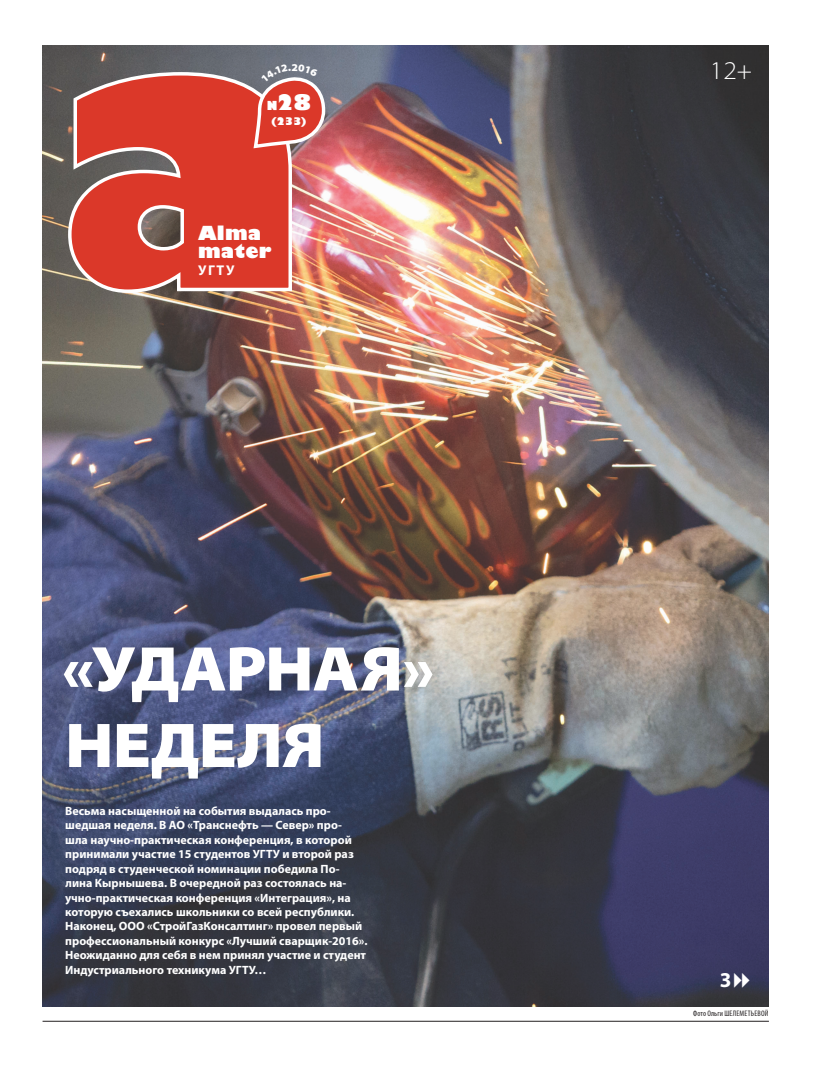
<style>
.page{position:relative;width:820px;height:1078px;background:#fff}
.page>*{position:absolute;margin:0;border:0;box-sizing:border-box;transform-origin:0 0}
.t1{font:900 semi-expanded 63.7px/76.4px "Myriad Pro";letter-spacing:-.01em;color:#fff}
.t2{font:300 semi-expanded 25.6px "Myriad Pro";color:#fff}
.t3{font:700 21.2px "Myriad Pro";color:#fff}
.t4{font:800 20.9px "Gill Sans";color:#fff}
.t5{font:800 18.9px/17.4px "Gill Sans";letter-spacing:.01em;color:#fff}
.t6{font:700 14.2px "Myriad Pro";color:#fff}
.t7{font:700 12px/14.4px "Myriad Pro";color:#fff}
.t8{font:800 10.3px "Gill Sans";color:#fff}
.t9{font:condensed 8px "Myriad Pro";letter-spacing:.025em;color:#231f20}
.s1{font-size:12.1px}
</style>
<div class="page">
<hr style="left:43px;top:1020px;width:725px;height:1px;background:#231f20">
<img style="left:43px;top:45px;width:725px;height:960px">
<svg style="left:66px;top:70px;width:227px;height:224px"></svg>
<svg style="left:734px;top:972px;width:15px;height:15px"></svg>
<svg style="left:251px;top:64px;width:76px;height:86px"></svg>
<h3 class="t4" style="left:267px;top:89px;width:46px"><span class="s1">N</span>28</h3>
<p class="t8" style="left:271px;top:114px;width:37px">(233)</p>
<h3 class="t5" style="left:198px;top:226px;width:75px">Alma mater</h3>
<p class="t6" style="left:198px;top:260px;width:38px">УГТУ</p>
<h1 class="t1" style="left:62px;top:631px;width:374px">«УДАРНАЯ»<br>НЕДЕЛЯ</h1>
<p class="t7" style="left:65px;top:803px;width:304px">Весьма насыщенной на события выдалась про&shy;шедшая неделя. В АО «Транснефть — Север» про-<br>шла научно-практическая конференция, в которой принимали участие 15 студентов УГТУ и второй раз подряд в студенческой номинации победила По&shy;лина Кырнышева. В очередной раз состоялась на&shy;учно-практическая конференция «Интеграция», на которую съехались школьники со всей республики.<br>Наконец, ООО «СтройГазКонсалтинг» провел первый профессиональный конкурс «Лучший сварщик-2016».<br>Неожиданно для себя в нем принял участие и студент Индустриального техникума УГТУ…</p>
<h2 class="t2" style="left:709px;top:56px;width:44px">12+</h2>
<h3 class="t3" style="left:719px;top:965px;width:13px">3</h3>
<p class="t9" style="left:693px;top:1008px;width:77px">Фото Ольги ШЕЛЕМЕТЬЕВОЙ</p>
</div>
